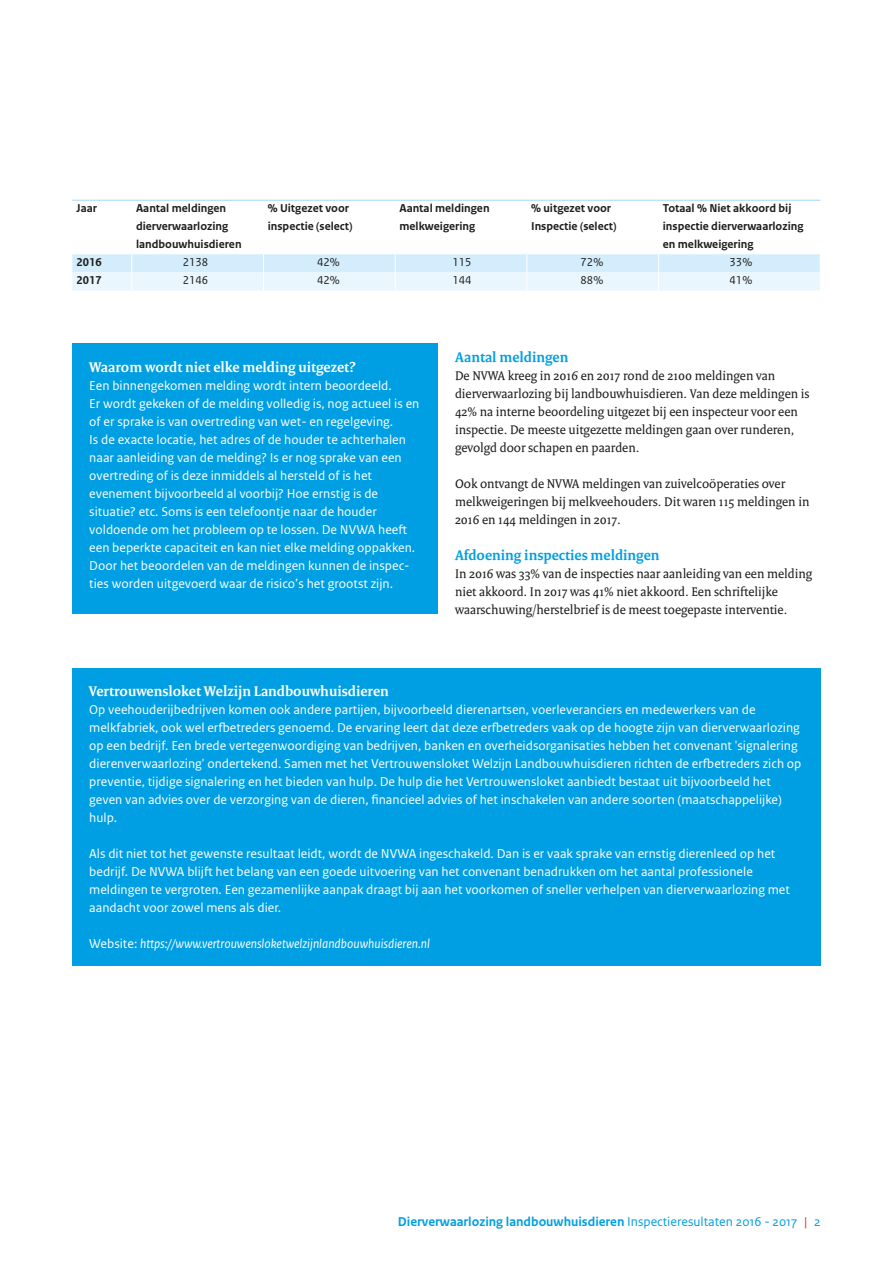
<style>
.page{position:relative;width:893px;height:1263px;background:#fff}
.page>*{position:absolute;margin:0;border:0;box-sizing:border-box;transform-origin:0 0}
._05_RO_Alineakop___w{font:700 15px "Rijksoverheid Serif";color:#fff}
._05_RO_Alineakop{font:700 15px "Rijksoverheid Serif";color:#009fe3}
._21_RO_Kader_Broodte{font:13.5px/18px "Rijksoverheid Sans Text";color:#fff}
._10_RO_Broodtekst{font:13.5px/18px "Rijksoverheid Serif";color:#1d1d1b}
.t1{font:700 13.5px "Rijksoverheid Sans Text";color:#009fe3}
._21_RO_Kader_Broodte-2{font:italic 13.5px "Rijksoverheid Sans Text";color:#fff}
._23_RO_Tabel_kop{font:700 12px/18px "Rijksoverheid Sans Text";color:#1d1d1b}
._22_RO_Tabel_plat{font:12px "Rijksoverheid Sans Text";color:#1d1d1b}
._22_RO_Tabel_plat-2{font:700 12px "Rijksoverheid Sans Text";color:#1d1d1b}
.s1{font-style:normal}
.s2{font-weight:400}
.s3{font-weight:400;color:#e41f13}
</style>
<div class="page">
<svg style="left:72px;top:254px;width:748px;height:36px;background:#dff1fc"></svg>
<hr style="left:72px;top:200px;width:60px;height:1px;background:#a1daf8">
<hr style="left:132px;top:200px;width:131px;height:1px;background:#a1daf8">
<hr style="left:263px;top:200px;width:132px;height:1px;background:#a1daf8">
<hr style="left:395px;top:200px;width:132px;height:1px;background:#a1daf8">
<hr style="left:527px;top:200px;width:132px;height:1px;background:#a1daf8">
<hr style="left:659px;top:200px;width:161px;height:1px;background:#a1daf8">
<div style="left:72px;top:344px;width:366px;height:270px;background:#009fe3"></div>
<div style="left:72px;top:668px;width:749px;height:297px;background:#009fe3"></div>
<p class="_23_RO_Tabel_kop" style="left:77px;top:200px;width:22px">Jaar</p>
<p class="_23_RO_Tabel_kop" style="left:136px;top:200px;width:107px">Aantal meldingen dierverwaarlozing landbouwhuisdieren</p>
<p class="_23_RO_Tabel_kop" style="left:268px;top:200px;width:86px">% Uitgezet voor inspectie (select)</p>
<p class="_23_RO_Tabel_kop" style="left:399px;top:200px;width:92px">Aantal meldingen melkweigering</p>
<p class="_23_RO_Tabel_kop" style="left:531px;top:200px;width:81px">% uitgezet voor</p>
<p class="_23_RO_Tabel_kop" style="left:531px;top:218px;width:87px">Inspectie (select)</p>
<p class="_23_RO_Tabel_kop" style="left:663px;top:200px;width:142px">Totaal % Niet akkoord bij inspectie dierverwaarlozing en melkweigering</p>
<p class="_22_RO_Tabel_plat-2" style="left:77px;top:256px;width:27px">2016</p>
<p class="_22_RO_Tabel_plat" style="left:183px;top:255px;width:27px">2138</p>
<p class="_22_RO_Tabel_plat" style="left:317px;top:255px;width:24px">42%</p>
<p class="_22_RO_Tabel_plat" style="left:452px;top:255px;width:21px">115</p>
<p class="_22_RO_Tabel_plat" style="left:581px;top:255px;width:24px">72%</p>
<p class="_22_RO_Tabel_plat" style="left:730px;top:255px;width:24px">33%</p>
<p class="_22_RO_Tabel_plat-2" style="left:77px;top:274px;width:27px">2017</p>
<p class="_22_RO_Tabel_plat" style="left:183px;top:274px;width:27px">2146</p>
<p class="_22_RO_Tabel_plat" style="left:317px;top:274px;width:24px">42%</p>
<p class="_22_RO_Tabel_plat" style="left:452px;top:274px;width:21px">144</p>
<p class="_22_RO_Tabel_plat" style="left:581px;top:274px;width:24px">88%</p>
<p class="_22_RO_Tabel_plat" style="left:730px;top:274px;width:24px">41%</p>
<p class="_05_RO_Alineakop___w" style="left:89px;top:358px;width:268px">Waarom wordt niet elke melding uitgezet?</p>
<p class="_21_RO_Kader_Broodte" style="left:89px;top:377px;width:332px">Een binnengekomen melding wordt intern beoordeeld.<br>Er wordt gekeken of de melding volledig is, nog actueel is en of er sprake is van overtreding van wet- en regelgeving.<br>Is de exacte locatie, het adres of de houder te achterhalen naar aanleiding van de melding? Is er nog sprake van een overtreding of is deze inmiddels al hersteld of is het evenement bijvoorbeeld al voorbij? Hoe ernstig is de situatie? etc. Soms is een telefoontje naar de houder voldoende om het probleem op te lossen. De NVWA heeft een beperkte capaciteit en kan niet elke melding oppakken.<br>Door het beoordelen van de meldingen kunnen de inspec&shy;ties worden uitgevoerd waar de risico’s het grootst zijn.</p>
<p class="_05_RO_Alineakop" style="left:455px;top:348px;width:115px">Aantal meldingen</p>
<p class="_10_RO_Broodtekst" style="left:455px;top:366px;width:356px">De NVWA kreeg in 2016 en 2017 rond de 2100 meldingen van dierverwaarlozing bij landbouwhuisdieren. Van deze meldingen is 42% na interne beoordeling uitgezet bij een inspecteur voor een inspectie. De meeste uitgezette meldingen gaan over runderen, gevolgd door schapen en paarden.</p>
<p class="_10_RO_Broodtekst" style="left:455px;top:474px;width:356px">Ook ontvangt de NVWA meldingen van zuivelcoöperaties over melkweigeringen bij melkveehouders. Dit waren 115 meldingen in<br>2016 en 144 meldingen in 2017.</p>
<p class="_05_RO_Alineakop" style="left:455px;top:546px;width:206px">Afdoening inspecties meldingen</p>
<p class="_10_RO_Broodtekst" style="left:455px;top:564px;width:359px">In 2016 was 33% van de inspecties naar aanleiding van een melding niet akkoord. In 2017 was 41% niet akkoord. Een schriftelijke waarschuwing/herstelbrief is de meest toegepaste interventie.</p>
<p class="_05_RO_Alineakop___w" style="left:89px;top:682px;width:301px">Vertrouwensloket Welzijn Landbouwhuisdieren</p>
<p class="_21_RO_Kader_Broodte" style="left:89px;top:701px;width:714px">Op veehouderijbedrijven komen ook andere partijen, bijvoorbeeld dierenartsen, voerleveranciers en medewerkers van de melkfabriek, ook wel erfbetreders genoemd. De ervaring leert dat deze erfbetreders vaak op de hoogte zijn van dierverwaarlozing op een bedrijf. Een brede vertegenwoordiging van bedrijven, banken en overheidsorganisaties hebben het convenant 'signalering dierenverwaarlozing' ondertekend. Samen met het Vertrouwensloket Welzijn Landbouwhuisdieren richten de erfbetreders zich op preventie, tijdige signalering en het bieden van hulp. De hulp die het Vertrouwensloket aanbiedt bestaat uit bijvoorbeeld het geven van advies over de verzorging van de dieren, financieel advies of het inschakelen van andere soorten (maatschappelijke) hulp.</p>
<p class="_21_RO_Kader_Broodte" style="left:89px;top:845px;width:702px">Als dit niet tot het gewenste resultaat leidt, wordt de NVWA ingeschakeld. Dan is er vaak sprake van ernstig dierenleed op het bedrijf. De NVWA blijft het belang van een goede uitvoering van het convenant benadrukken om het aantal professionele meldingen te vergroten. Een gezamenlijke aanpak draagt bij aan het voorkomen of sneller verhelpen van dierverwaarlozing met aandacht voor zowel mens als dier.</p>
<p class="_21_RO_Kader_Broodte-2" style="left:89px;top:936px;width:342px"><span class="s1">Website:</span> https://www.vertrouwensloketwelzijnlandbouwhuisdieren.nl</p>
<p class="t1" style="left:398px;top:1214px;width:424px">Dierverwaarlozing landbouwhuisdieren <span class="s2">Inspectieresultaten 2016 - 2017</span> <span class="s3">|</span> <span class="s2">2</span></p>
</div>
